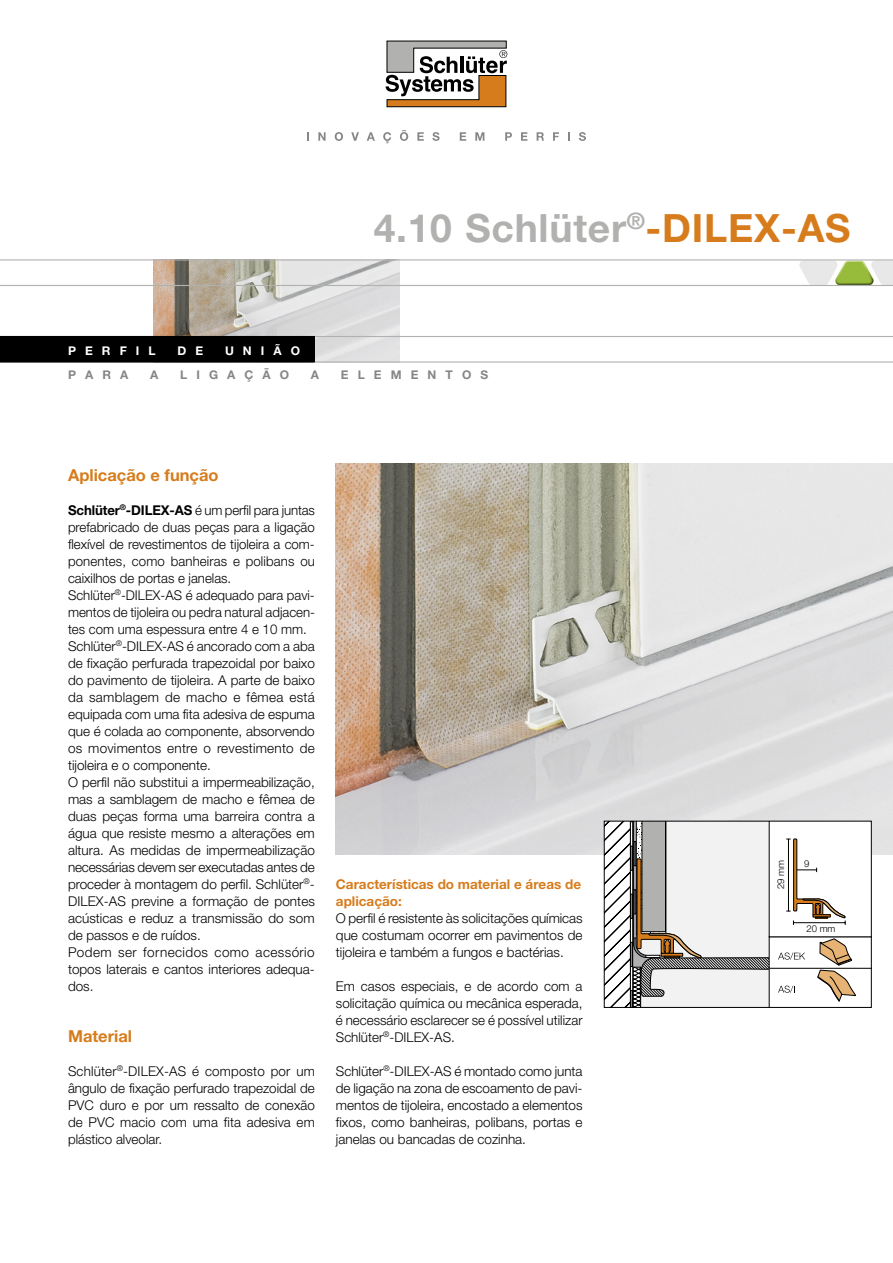
<style>
.page{position:relative;width:893px;height:1263px;background:#fff}
.page>*{position:absolute;margin:0;border:0;box-sizing:border-box;transform-origin:0 0}
.t1{font:700 39px "Helvetica Neue LT Pro";letter-spacing:.02em;color:#b1b1b0}
.t2{font:700 16.5px "Helvetica Neue LT Pro";color:#d67c1c}
.t3{font:300 13.5px/17px "Helvetica Neue LT Pro";color:#000;text-align:justify}
.t4{font:700 13.5px/17px "Helvetica Neue LT Pro";color:#d67c1c}
.t5{font:700 12px "Helvetica Neue LT Pro";color:#868686}
.t6{font:700 12px "Helvetica Neue LT Pro";color:#fff}
.t7{font:300 9.45px "Helvetica Neue LT Pro";color:#000}
.s1{color:#d67c1c}
.s2{font-weight:700}
</style>
<div class="page">
<svg style="left:799px;top:260px;width:94px;height:25px"></svg>
<img style="left:153px;top:260px;width:247px;height:101px">
<img style="left:336px;top:463px;width:557px;height:392px">
<svg style="left:606px;top:823px;width:264px;height:183px"></svg>
<div style="left:604px;top:821px;width:268px;height:187px;border:1px solid #000"></div>
<hr style="left:315px;top:336px;width:578px;height:1px;background:#b1b1b0">
<hr style="left:0;top:285px;width:893px;height:1px;background:#b1b1b0">
<hr style="left:0;top:259px;width:893px;height:1px;background:#b1b1b0">
<hr style="left:315px;top:361px;width:578px;height:2px;background:#b1b1b0">
<div style="left:0;top:336px;width:315px;height:27px;background:#000"></div>
<svg style="left:386px;top:41px;width:121px;height:66px"></svg>
<svg style="left:307px;top:132px;width:2px;height:9px"></svg>
<svg style="left:318px;top:132px;width:8px;height:9px"></svg>
<svg style="left:335px;top:132px;width:8px;height:9px"></svg>
<svg style="left:351px;top:132px;width:8px;height:9px"></svg>
<svg style="left:367px;top:132px;width:8px;height:9px"></svg>
<svg style="left:383px;top:132px;width:8px;height:11px"></svg>
<svg style="left:400px;top:130px;width:8px;height:11px"></svg>
<svg style="left:417px;top:132px;width:7px;height:9px"></svg>
<svg style="left:432px;top:132px;width:8px;height:9px"></svg>
<svg style="left:460px;top:132px;width:6px;height:9px"></svg>
<svg style="left:475px;top:132px;width:9px;height:9px"></svg>
<svg style="left:505px;top:132px;width:7px;height:9px"></svg>
<svg style="left:521px;top:132px;width:6px;height:9px"></svg>
<svg style="left:537px;top:132px;width:7px;height:9px"></svg>
<svg style="left:553px;top:132px;width:6px;height:9px"></svg>
<svg style="left:568px;top:132px;width:2px;height:9px"></svg>
<svg style="left:579px;top:132px;width:7px;height:9px"></svg>
<h1 class="t1" style="left:374px;top:204px;width:478px">4.10 Schlüter<sup>®</sup><span class="s1">-DILEX-AS</span></h1>
<p class="t6" style="left:68px;top:343px;width:89px">P E R F I L</p>
<p class="t6" style="left:177px;top:343px;width:27px">D E</p>
<p class="t6" style="left:225px;top:343px;width:77px">U N I Ã O</p>
<p class="t5" style="left:68px;top:368px;width:62px">P A R A</p>
<p class="t5" style="left:150px;top:368px;width:10px">A</p>
<p class="t5" style="left:180px;top:368px;width:110px">L I G A Ç Ã O</p>
<p class="t5" style="left:311px;top:368px;width:10px">A</p>
<p class="t5" style="left:341px;top:368px;width:149px">E L E M E N T O S</p>
<p class="t2" style="left:68px;top:464px;width:152px">Aplicação e função</p>
<p class="t3" style="left:68px;top:501px;width:248px;text-align:left"><span class="s2">Schlüter</span><sup>®</sup><span class="s2">-DILEX-AS</span> é um perfil para juntas prefabricado de duas peças para a ligação flexível de revestimentos de tijoleira a com&shy;ponentes, como banheiras e polibans ou caixilhos de portas e janelas.<br>Schlüter<sup>®</sup>-DILEX-AS é adequado para pavi&shy;mentos de tijoleira ou pedra natural adjacen&shy;tes com uma espessura entre 4 e 10 mm.<br>Schlüter<sup>®</sup>-DILEX-AS é ancorado com a aba de fixação perfurada trapezoidal por baixo do pavimento de tijoleira. A parte de baixo da samblagem de macho e fêmea está equipada com uma fita adesiva de espuma que é colada ao componente, absorvendo os movimentos entre o revestimento de tijoleira e o componente.<br>O perfil não substitui a impermeabilização, mas a samblagem de macho e fêmea de duas peças forma uma barreira contra a água que resiste mesmo a alterações em altura. As medidas de impermeabilização necessárias devem ser executadas antes de proceder à montagem do perfil. Schlüter<sup>®</sup>- DILEX-AS previne a formação de pontes acústicas e reduz a transmissão do som de passos e de ruídos.<br>Podem ser fornecidos como acessório topos laterais e cantos interiores adequa&shy;dos.</p>
<p class="t2" style="left:68px;top:1026px;width:66px">Material</p>
<p class="t3" style="left:68px;top:1062px;width:248px">Schlüter<sup>®</sup>-DILEX-AS é composto por um ângulo de fixação perfurado trapezoidal de PVC duro e por um ressalto de conexão de PVC macio com uma fita adesiva em plástico alveolar.</p>
<p class="t4" style="left:336px;top:875px;width:247px">Características do material e áreas de aplicação:</p>
<p class="t3" style="left:336px;top:909px;width:248px">O perfil é resistente às solicitações químicas que costumam ocorrer em pavimentos de tijoleira e também a fungos e bactérias.</p>
<p class="t3" style="left:336px;top:977px;width:248px">Em casos especiais, e de acordo com a solicitação química ou mecânica esperada, é necessário esclarecer se é possível utilizar Schlüter<sup>®</sup>-DILEX-AS.</p>
<p class="t3" style="left:336px;top:1062px;width:248px">Schlüter<sup>®</sup>-DILEX-AS é montado como junta de ligação na zona de escoamento de pavi&shy;mentos de tijoleira, encostado a elementos fixos, como banheiras, polibans, portas e janelas ou bancadas de cozinha.</p>
<p class="t7" style="left:775px;top:889px;width:31px;rotate:-90deg">29 mm</p>
<p class="t7" style="left:804px;top:857px;width:7px">9</p>
<p class="t7" style="left:806px;top:923px;width:31px">20 mm</p>
</div>
